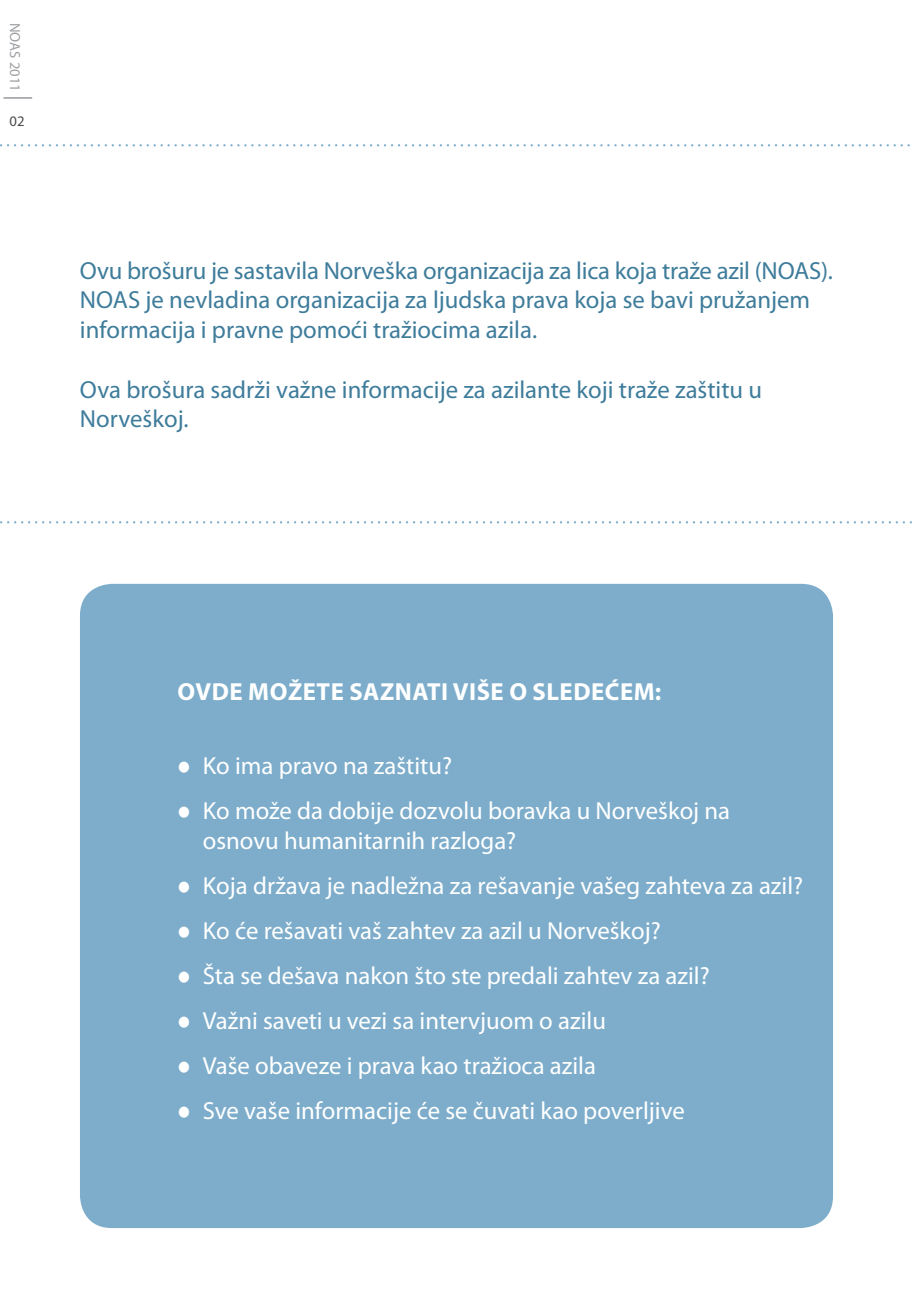
<style>
.page{position:relative;width:913px;height:1308px;background:#fff}
.page>*{position:absolute;margin:0;border:0;box-sizing:border-box;transform-origin:0 0}
.t1{font:24.75px/29.7px "Myriad Pro";color:#fff}
.t2{font:24.75px/29.7px "Myriad Pro";color:#3e7c9b}
.t3{font:700 24.75px "Myriad Pro";letter-spacing:.02em;color:#fff}
.t4{font:14.62px "Myriad Pro";color:#9d9fa2}
.t5{font:14.62px "Myriad Pro";color:#4b4c4d}
.s1{font-family:"Utopia";font-size:33.75px}
</style>
<div class="page">
<hr style="left:3px;top:97px;width:29px;height:2px;background:#9d9fa2">
<div style="left:80px;top:584px;width:753px;height:644px;background:#7dadcb;border-radius:32px"></div>
<svg style="left:0;top:144px;width:910px;height:2px"></svg>
<svg style="left:0;top:521px;width:912px;height:2px"></svg>
<p class="t4" style="left:24px;top:23px;width:70px;rotate:90deg">NOAS 2011</p>
<p class="t5" style="left:10px;top:112px;width:17px">02</p>
<p class="t2" style="left:80px;top:255px;width:754px">Ovu brošuru je sastavila Norveška organizacija za lica koja traže azil (NOAS).<br>NOAS je nevladina organizacija za ljudska prava koja se bavi pružanjem informacija i pravne pomoći tražiocima azila.</p>
<p class="t2" style="left:80px;top:374px;width:683px">Ova brošura sadrži važne informacije za azilante koji traže zaštitu u<br>Norveškoj.</p>
<p class="t3" style="left:177px;top:675px;width:485px">OVDE MOŽETE SAZNATI VIŠE O SLEDEĆEM:</p>
<p class="t1" style="left:177px;top:751px;width:276px"><span class="s1">•</span> Ko ima pravo na zaštitu?</p>
<p class="t1" style="left:203px;top:796px;width:529px;text-indent:-26px"><span class="s1">•</span> Ko može da dobije dozvolu boravka u Norveškoj na osnovu humanitarnih razloga?</p>
<p class="t1" style="left:177px;top:870px;width:627px"><span class="s1">•</span> Koja država je nadležna za rešavanje vašeg zahteva za azil?</p>
<p class="t1" style="left:177px;top:915px;width:485px"><span class="s1">•</span> Ko će rešavati vaš zahtev za azil u Norveškoj?</p>
<p class="t1" style="left:177px;top:960px;width:534px"><span class="s1">•</span> Šta se dešava nakon što ste predali zahtev za azil?</p>
<p class="t1" style="left:177px;top:1005px;width:430px"><span class="s1">•</span> Važni saveti u vezi sa intervjuom o azilu</p>
<p class="t1" style="left:177px;top:1050px;width:420px"><span class="s1">•</span> Vaše obaveze i prava kao tražioca azila</p>
<p class="t1" style="left:177px;top:1095px;width:509px"><span class="s1">•</span> Sve vaše informacije će se čuvati kao poverljive</p>
</div>
